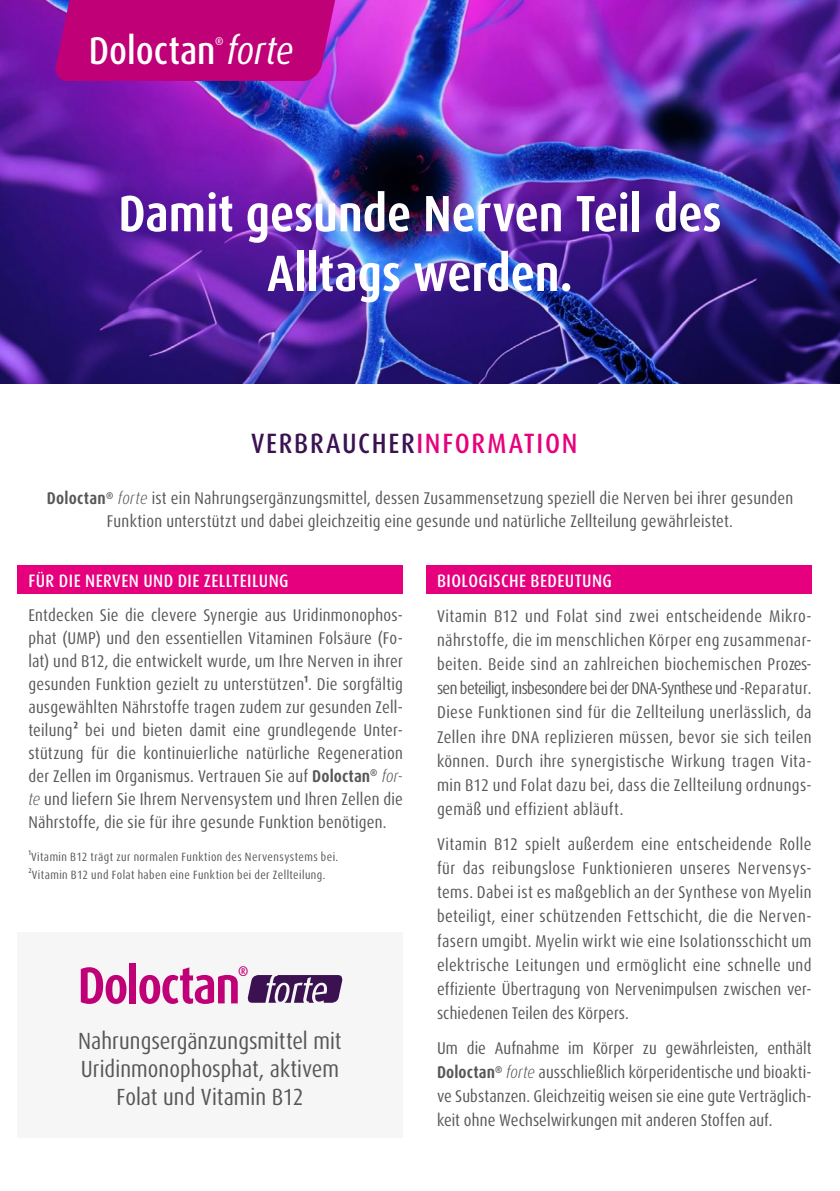
<style>
.page{position:relative;width:840px;height:1191px;background:#fff}
.page>*{position:absolute;margin:0;border:0;box-sizing:border-box;transform-origin:0 0}
.t1{font:700 condensed 51.8px "Dax Pro";letter-spacing:-.035em;color:#c00076}
.t2{font:700 condensed 51.2px/59.6px "Dax Pro";letter-spacing:-.005em;color:#fff;text-align:center}
.t3{font:500 condensed 38.6px "Dax Pro";color:#fff}
.t4{font:500 condensed 28px "Dax Pro";letter-spacing:.06em;color:#3b1151}
.t5{font:condensed 23.4px/28px "Dax Pro";color:#575756;text-align:center}
.t6{font:500 condensed 18px "Dax Pro";letter-spacing:.025em;color:#fff}
.t7{font:condensed 17px/24px "Dax Pro";letter-spacing:.015em;color:#575756;text-align:justify}
.t8{font:700 condensed 14px "Dax Pro";color:#c00076}
.t9{font:condensed 12px "Dax Pro";letter-spacing:.035em;color:#575756}
.t10{font:500 condensed 11.4px "Dax Pro";color:#fff}
.t11{font:500 condensed 7px "Dax Pro";color:#575756}
.s1{font-weight:400;font-style:italic}
.s2{color:#e6007d}
.s3{font-weight:700}
.s4{font-weight:300;font-style:italic}
.s5{font-weight:700;font-size:16px}
</style>
<div class="page">
<img style="left:0;top:0;width:839px;height:384px">
<div style="left:17px;top:565px;width:386px;height:28px;background:#e6007d"></div>
<div style="left:425px;top:565px;width:386px;height:28px;background:#e6007d"></div>
<svg style="left:52px;top:0;width:292px;height:81px;background:#bd057e"></svg>
<div style="left:17px;top:932px;width:386px;height:206px;background:#f6f6f6"></div>
<svg style="left:247px;top:975px;width:96px;height:27px"></svg>
<h3 class="t3" style="left:89px;top:26px;width:206px">Doloctan <span class="s1">forte</span></h3>
<p class="t10" style="left:215px;top:34px;width:10px">®</p>
<h2 class="t2" style="left:118px;top:184px;width:604px">Damit gesunde Nerven Teil des<br>Alltags werden.</h2>
<h3 class="t4" style="left:251px;top:425px;width:328px">VERBRAUCHER<span class="s2">INFORMATION</span></h3>
<p class="t7" style="left:47px;top:487px;width:747px;line-height:23px;text-align:center"><span class="s3">Doloctan</span><sup>®</sup> <span class="s4">forte</span> ist ein Nahrungsergänzungsmittel, dessen Zusammensetzung speziell die Nerven bei ihrer gesunden<br>Funktion unterstützt und dabei gleichzeitig eine gesunde und natürliche Zellteilung gewährleistet.</p>
<p class="t6" style="left:28px;top:569px;width:261px">FÜR DIE NERVEN UND DIE ZELLTEILUNG</p>
<p class="t7" style="left:28px;top:604px;width:376px;line-height:23px">Entdecken Sie die clevere Synergie aus Uridinmonophos&shy;phat (UMP) und den essentiellen Vitaminen Folsäure (Fo&shy;lat) und B12, die entwickelt wurde, um Ihre Nerven in ihrer gesunden Funktion gezielt zu unterstützen<span class="s5">¹</span>. Die sorgfältig ausgewählten Nährstoffe tragen zudem zur gesunden Zell&shy;teilung<span class="s5">²</span> bei und bieten damit eine grundlegende Unter&shy;stützung für die kontinuierliche natürliche Regeneration der Zellen im Organismus. Vertrauen Sie auf <span class="s3">Doloctan</span><sup>®</sup> <span class="s4">for&shy;te</span> und liefern Sie Ihrem Nervensystem und Ihren Zellen die Nährstoffe, die sie für ihre gesunde Funktion benötigen.</p>
<p class="t11" style="left:28px;top:848px;width:4px">1</p>
<p class="t9" style="left:31px;top:849px;width:308px">Vitamin B12 trägt zur normalen Funktion des Nervensystems bei.</p>
<p class="t11" style="left:28px;top:866px;width:5px">2</p>
<p class="t9" style="left:32px;top:867px;width:295px">Vitamin B12 und Folat haben eine Funktion bei der Zellteilung.</p>
<h1 class="t1" style="left:78px;top:952px;width:164px">Doloctan</h1>
<p class="t8" style="left:238px;top:962px;width:12px">®</p>
<h3 class="t5" style="left:78px;top:1027px;width:265px">Nahrungsergänzungsmittel mit<br>Uridinmonophosphat, aktivem<br>Folat und Vitamin B12</h3>
<p class="t6" style="left:437px;top:569px;width:176px">BIOLOGISCHE BEDEUTUNG</p>
<p class="t7" style="left:437px;top:604px;width:376px">Vitamin B12 und Folat sind zwei entscheidende Mikro&shy;nährstoffe, die im menschlichen Körper eng zusammenar&shy;beiten. Beide sind an zahlreichen biochemischen Prozes&shy;sen beteiligt, insbesondere bei der DNA-Synthese und -Reparatur.<br>Diese Funktionen sind für die Zellteilung unerlässlich, da Zellen ihre DNA replizieren müssen, bevor sie sich teilen können. Durch ihre synergistische Wirkung tragen Vita&shy;min B12 und Folat dazu bei, dass die Zellteilung ordnungs&shy;gemäß und effizient abläuft.</p>
<p class="t7" style="left:437px;top:832px;width:376px">Vitamin B12 spielt außerdem eine entscheidende Rolle für das reibungslose Funktionieren unseres Nervensys&shy;tems. Dabei ist es maßgeblich an der Synthese von Myelin beteiligt, einer schützenden Fettschicht, die die Nerven&shy;fasern umgibt. Myelin wirkt wie eine Isolationsschicht um elektrische Leitungen und ermöglicht eine schnelle und effiziente Übertragung von Nervenimpulsen zwischen ver&shy;schiedenen Teilen des Körpers.</p>
<p class="t7" style="left:437px;top:1036px;width:376px">Um die Aufnahme im Körper zu gewährleisten, enthält <span class="s3">Doloctan</span><sup>®</sup> <span class="s4">forte</span> ausschließlich körperidentische und bioakti&shy;ve Substanzen. Gleichzeitig weisen sie eine gute Verträglich&shy;keit ohne Wechselwirkungen mit anderen Stoffen auf.</p>
</div>
